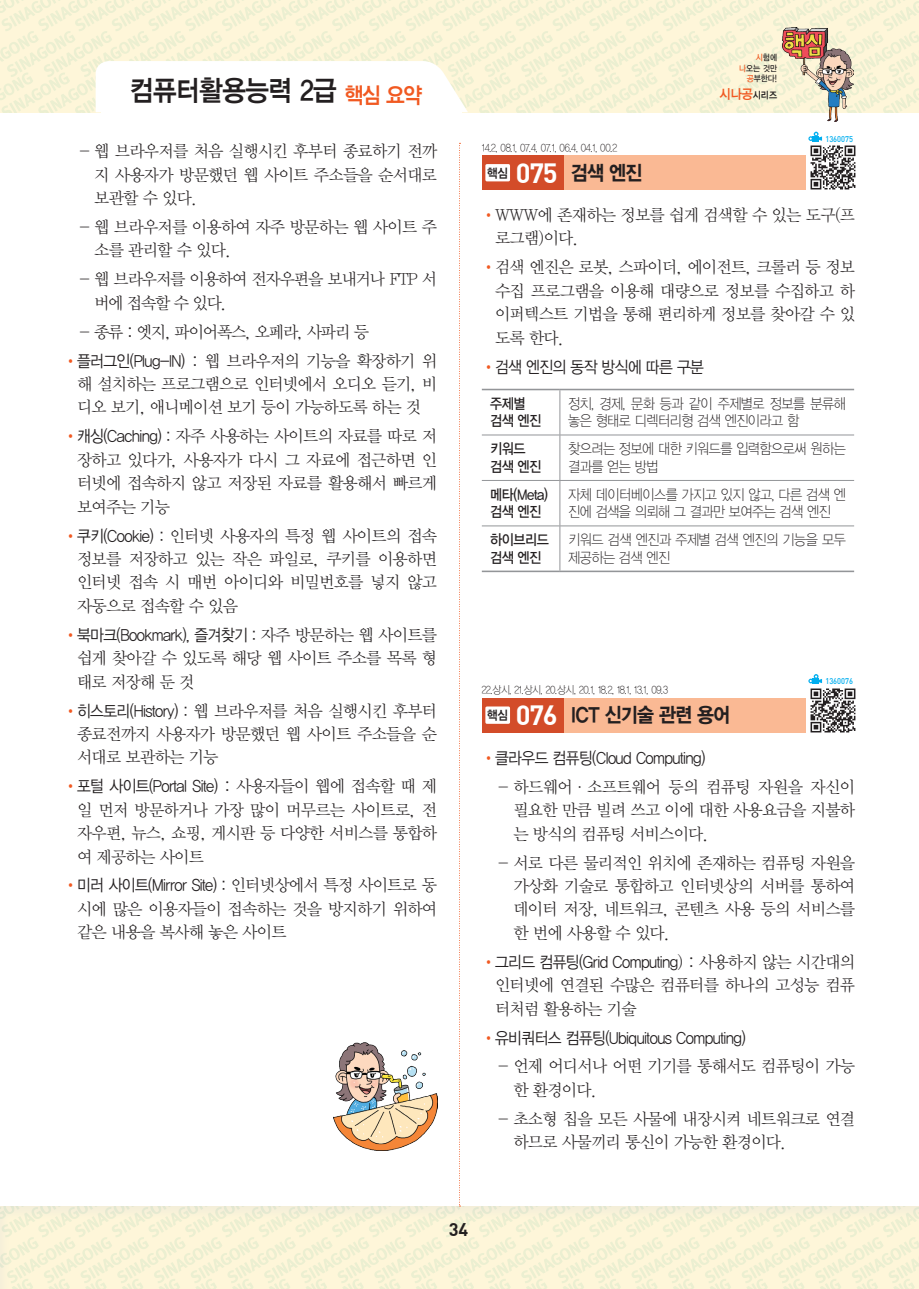
<style>
.page{position:relative;width:919px;height:1289px;background:#fff}
.page>*{position:absolute;margin:0;border:0;box-sizing:border-box;transform-origin:0 0}
.t1{font:28.5px "YDVYGO Std 14";letter-spacing:-.02em;color:#231f20;scale:.9 1}
.t2{font:20.4px "YDVYGO Std 15";letter-spacing:-.04em;color:#231f20;scale:.9 1}
.t3{font:700 18px "DIN";color:#231f20}
.t4{font:16.65px/23.4px "YDVY Mj O Std 12";letter-spacing:-.045em;color:#231f20;text-align:justify}
.t5{font:16.65px "YDVYGO Std 12";letter-spacing:-.035em;color:#231f20;scale:.9 1}
.t6{font:16.65px/23.4px "YDVY Mj O Std 12";letter-spacing:-.07em;color:#231f20}
.t7{font:14.7px/17.5px "YDVYGO Std 11";letter-spacing:-.035em;color:#231f20;scale:.9 1}
.t8{font:14.7px/17.5px "YDVYGO Std 13";letter-spacing:-.035em;color:#231f20;scale:.9 1}
.t9{font:13.35px "YDVYGO Std 14";color:#f15921;scale:.9 1}
.t10{font:10.8px "YDVYGO Std 11";letter-spacing:-.035em;color:#231f20;scale:.9 1}
.t11{font:8.55px/10.5px "YDVYGO Std 13";color:#231f20;text-align:right;scale:.9 1}
.t12{font:500 8.25px "DIN";color:#00aeef;scale:.9 1}
.s1{color:#f15921}
.s2{font-size:22.5px;color:#f15921}
.s3{font-size:9.75px;color:#231f20}
.s4{font-family:"YDVYGO Std 12";color:#f15921}
.s5{font-family:"YDVYGO Std 12"}
.s6{font-family:"YDVY Mj O Std 12"}
.s7{font-family:"YDVYGO Std 14";font-size:12.6px}
.s8{font-family:"DIN";font-weight:700;font-size:27.3px;color:#fff}
</style>
<div class="page">
<img style="left:0;top:0;width:918px;height:113px">
<svg style="left:459px;top:143px;width:1px;height:1063px"></svg>
<svg style="left:96px;top:61px;width:372px;height:51px"></svg>
<div style="left:101px;top:110px;width:361px;height:6px;background:#fff"></div>
<img style="left:782px;top:27px;width:71px;height:94px">
<div style="left:482px;top:156px;width:373px;height:34px;background:#fab994"></div>
<div style="left:482px;top:156px;width:81px;height:34px;background:#d34c29"></div>
<div style="left:485px;top:164px;width:25px;height:17px;background:#fff;border-radius:2px"></div>
<hr style="left:559px;top:390px;width:1px;height:44px;background:#939598">
<hr style="left:559px;top:435px;width:1px;height:45px;background:#939598">
<hr style="left:559px;top:481px;width:1px;height:44px;background:#939598">
<hr style="left:559px;top:526px;width:1px;height:44px;background:#939598">
<hr style="left:482px;top:389px;width:78px;height:1px;background:#939598">
<hr style="left:560px;top:389px;width:294px;height:1px;background:#939598">
<hr style="left:482px;top:434px;width:78px;height:1px;background:#939598">
<hr style="left:560px;top:434px;width:294px;height:1px;background:#939598">
<hr style="left:482px;top:480px;width:78px;height:1px;background:#939598">
<hr style="left:560px;top:480px;width:294px;height:1px;background:#939598">
<hr style="left:482px;top:525px;width:78px;height:1px;background:#939598">
<hr style="left:560px;top:525px;width:294px;height:1px;background:#939598">
<hr style="left:482px;top:570px;width:78px;height:2px;background:#939598">
<hr style="left:560px;top:570px;width:294px;height:2px;background:#939598">
<div style="left:806px;top:144px;width:49px;height:46px;background:#fff"></div>
<img style="left:810px;top:145px;width:45px;height:45px">
<img style="left:334px;top:1042px;width:103px;height:108px">
<svg style="left:808px;top:132px;width:14px;height:9px"></svg>
<div style="left:482px;top:698px;width:373px;height:34px;background:#fab994"></div>
<div style="left:482px;top:698px;width:81px;height:34px;background:#d34c29"></div>
<div style="left:485px;top:706px;width:25px;height:17px;background:#fff;border-radius:2px"></div>
<div style="left:806px;top:686px;width:49px;height:46px;background:#fff"></div>
<img style="left:810px;top:688px;width:45px;height:44px">
<div style="left:812px;top:678px;width:7px;height:6px;background:#00aeef"></div>
<svg style="left:808px;top:674px;width:14px;height:9px"></svg>
<p class="t11" style="left:739px;top:53px;width:44px"><span class="s1">시</span>험에 <span class="s1">나</span>오는 것만 <span class="s1">공</span>부한다!</p>
<h1 class="t1" style="left:130px;top:77px;width:326px">컴퓨터활용능력 2급 <span class="s2">핵심 요약</span></h1>
<p class="t9" style="left:719px;top:87px;width:65px">시나공<span class="s3">시리즈</span></p>
<p class="t4" style="left:94px;top:140px;width:344px;text-indent:-15px">- 웹 브라우저를 처음 실행시킨 후부터 종료하기 전까 지 사용자가 방문했던 웹 사이트 주소들을 순서대로 보관할 수 있다.</p>
<p class="t4" style="left:94px;top:216px;width:344px;text-indent:-15px">- 웹 브라우저를 이용하여 자주 방문하는 웹 사이트 주 소를 관리할 수 있다.</p>
<p class="t6" style="left:94px;top:268px;width:344px;text-indent:-15px">- 웹 브라우저를 이용하여 전자우편을 보내거나 FTP 서 버에 접속할 수 있다.</p>
<p class="t6" style="left:79px;top:320px;width:292px">- 종류 : 엣지, 파이어폭스, 오페라, 사파리 등</p>
<p class="t4" style="left:77px;top:349px;width:361px;text-indent:-13px"><span class="s4">•</span><span class="s5">플러그인(Plug-IN)</span> : 웹 브라우저의 기능을 확장하기 위 해 설치하는 프로그램으로 인터넷에서 오디오 듣기, 비 디오 보기, 애니메이션 보기 등이 가능하도록 하는 것</p>
<p class="t4" style="left:77px;top:425px;width:361px;text-indent:-13px"><span class="s4">•</span><span class="s5">캐싱(Caching) :</span> 자주 사용하는 사이트의 자료를 따로 저 장하고 있다가, 사용자가 다시 그 자료에 접근하면 인 터넷에 접속하지 않고 저장된 자료를 활용해서 빠르게 보여주는 기능</p>
<p class="t4" style="left:77px;top:524px;width:361px;text-indent:-13px"><span class="s4">•</span><span class="s5">쿠키(Cookie) :</span> 인터넷 사용자의 특정 웹 사이트의 접속 정보를 저장하고 있는 작은 파일로, 쿠키를 이용하면 인터넷 접속 시 매번 아이디와 비밀번호를 넣지 않고 자동으로 접속할 수 있음</p>
<p class="t5" style="left:64px;top:626px;width:416px"><span class="s1">•</span>북마크(Bookmark), 즐겨찾기 : <span class="s6">자주 방문하는 웹 사이트를</span></p>
<p class="t4" style="left:77px;top:647px;width:361px">쉽게 찾아갈 수 있도록 해당 웹 사이트 주소를 목록 형 태로 저장해 둔 것</p>
<p class="t4" style="left:77px;top:699px;width:361px;text-indent:-13px"><span class="s4">•</span><span class="s5">히스토리(History) :</span> 웹 브라우저를 처음 실행시킨 후부터 종료전까지 사용자가 방문했던 웹 사이트 주소들을 순 서대로 보관하는 기능</p>
<p class="t5" style="left:64px;top:778px;width:416px"><span class="s1">•</span>포털 사이트(Portal Site) <span class="s6">: 사용자들이 웹에 접속할 때 제</span></p>
<p class="t4" style="left:77px;top:798px;width:361px">일 먼저 방문하거나 가장 많이 머무르는 사이트로, 전 자우편, 뉴스, 쇼핑, 게시판 등 다양한 서비스를 통합하 여 제공하는 사이트</p>
<p class="t5" style="left:64px;top:877px;width:416px"><span class="s1">•</span>미러 사이트(Mirror Site) : <span class="s6">인터넷상에서 특정 사이트로 동</span></p>
<p class="t4" style="left:77px;top:897px;width:361px">시에 많은 이용자들이 접속하는 것을 방지하기 위하여 같은 내용을 복사해 놓은 사이트</p>
<p class="t12" style="left:825px;top:133px;width:32px">1360075</p>
<p class="t10" style="left:482px;top:142px;width:152px">14.2, 08.1, 07.4, 07.1, 06.4, 04.1, 00.2</p>
<p class="t2" style="left:487px;top:162px;width:174px"><span class="s7">핵심</span> <span class="s8">075</span> 검색 엔진</p>
<p class="t4" style="left:495px;top:204px;width:361px;text-indent:-13px"><span class="s4">•</span>WWW에 존재하는 정보를 쉽게 검색할 수 있는 도구(프 로그램)이다.</p>
<p class="t4" style="left:495px;top:256px;width:361px;text-indent:-13px"><span class="s4">•</span>검색 엔진은 로봇, 스파이더, 에이전트, 크롤러 등 정보 수집 프로그램을 이용해 대량으로 정보를 수집하고 하 이퍼텍스트 기법을 통해 편리하게 정보를 찾아갈 수 있 도록 한다.</p>
<p class="t5" style="left:482px;top:358px;width:248px"><span class="s1">•</span>검색 엔진의 동작 방식에 따른 구분</p>
<p class="t8" style="left:490px;top:395px;width:58px">주제별 검색 엔진</p>
<p class="t7" style="left:568px;top:395px;width:310px">정치, 경제, 문화 등과 같이 주제별로 정보를 분류해 놓은 형태로 디렉터리형 검색 엔진이라고 함</p>
<p class="t8" style="left:490px;top:440px;width:58px">키워드 검색 엔진</p>
<p class="t7" style="left:568px;top:440px;width:310px">찾으려는 정보에 대한 키워드를 입력함으로써 원하는 결과를 얻는 방법</p>
<p class="t8" style="left:490px;top:486px;width:66px">메타(Meta) 검색 엔진</p>
<p class="t7" style="left:568px;top:486px;width:310px">자체 데이터베이스를 가지고 있지 않고, 다른 검색 엔 진에 검색을 의뢰해 그 결과만 보여주는 검색 엔진</p>
<p class="t8" style="left:490px;top:531px;width:67px">하이브리드 검색 엔진</p>
<p class="t7" style="left:568px;top:531px;width:310px">키워드 검색 엔진과 주제별 검색 엔진의 기능을 모두 제공하는 검색 엔진</p>
<p class="t12" style="left:825px;top:676px;width:32px">1360076</p>
<p class="t10" style="left:482px;top:684px;width:208px">22.상시, 21.상시, 20.상시, 20.1, 18.2, 18.1, 13.1, 09.3</p>
<p class="t2" style="left:487px;top:705px;width:272px"><span class="s7">핵심</span> <span class="s8">076</span> ICT 신기술 관련 용어</p>
<p class="t5" style="left:482px;top:749px;width:250px"><span class="s1">•</span>클라우드 컴퓨팅(Cloud Computing)</p>
<p class="t4" style="left:513px;top:775px;width:343px;text-indent:-16px">- 하드웨어·소프트웨어 등의 컴퓨팅 자원을 자신이 필요한 만큼 빌려 쓰고 이에 대한 사용요금을 지불하 는 방식의 컴퓨팅 서비스이다.</p>
<p class="t4" style="left:513px;top:851px;width:343px;text-indent:-16px">- 서로 다른 물리적인 위치에 존재하는 컴퓨팅 자원을 가상화 기술로 통합하고 인터넷상의 서버를 통하여 데이터 저장, 네트워크, 콘텐츠 사용 등의 서비스를 한 번에 사용할 수 있다.</p>
<p class="t5" style="left:482px;top:953px;width:416px"><span class="s1">•</span>그리드 컴퓨팅(Grid Computing<span class="s6">) : 사용하지 않는 시간대의</span></p>
<p class="t4" style="left:495px;top:973px;width:361px">인터넷에 연결된 수많은 컴퓨터를 하나의 고성능 컴퓨 터처럼 활용하는 기술</p>
<p class="t5" style="left:482px;top:1029px;width:295px"><span class="s1">•</span>유비쿼터스 컴퓨팅(Ubiquitous Computing)</p>
<p class="t4" style="left:513px;top:1055px;width:343px;text-indent:-16px">- 언제 어디서나 어떤 기기를 통해서도 컴퓨팅이 가능 한 환경이다.</p>
<p class="t4" style="left:513px;top:1107px;width:343px;text-indent:-16px">- 초소형 칩을 모든 사물에 내장시켜 네트워크로 연결 하므로 사물끼리 통신이 가능한 환경이다.</p>
<p class="t3" style="left:448px;top:1217px;width:21px">34</p>
</div>
